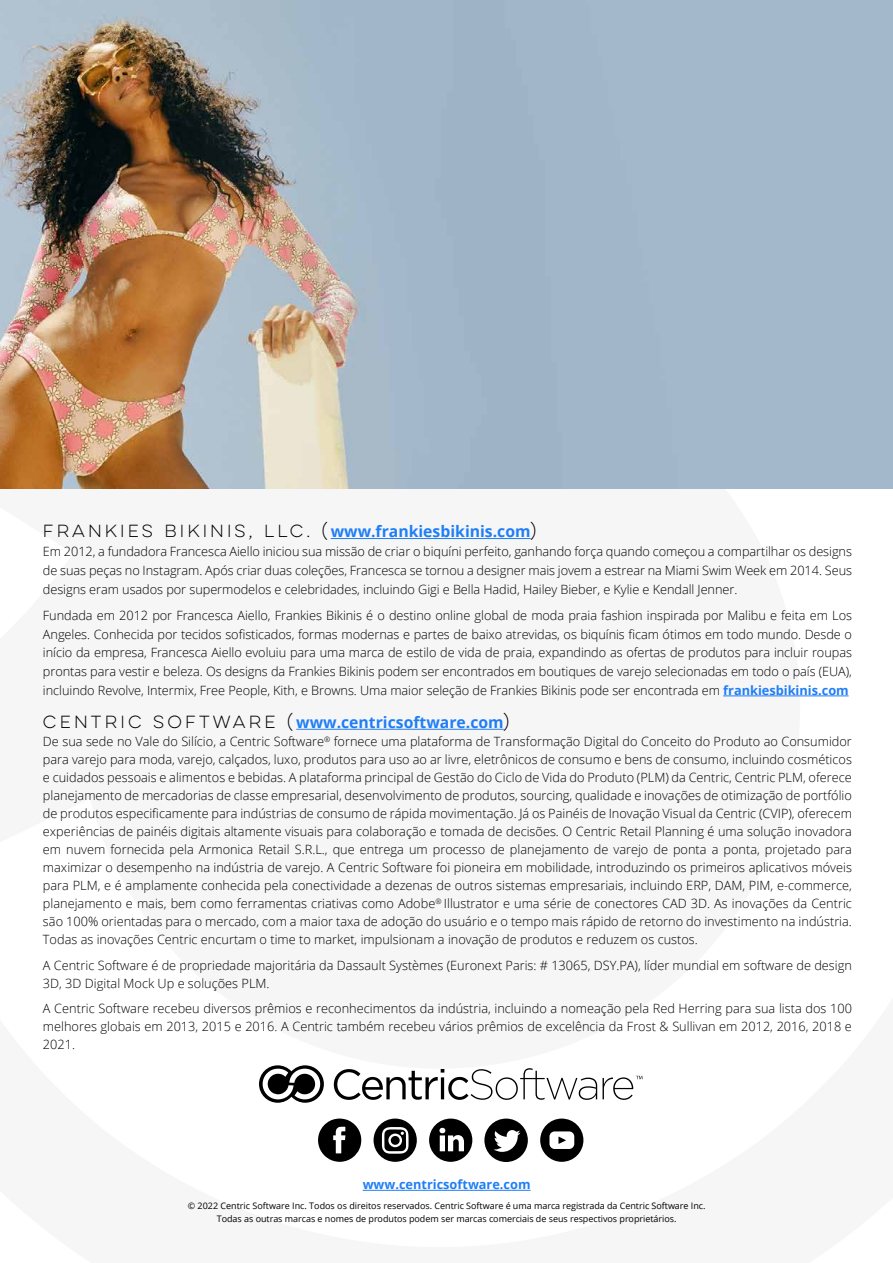
<style>
.page{position:relative;width:893px;height:1263px;background:#fff}
.page>*{position:absolute;margin:0;border:0;box-sizing:border-box;transform-origin:0 0}
.t1{font:700 15.75px "Open Sans";color:#1f7ef6}
.t2{font:300 12.75px/18px "Open Sans";color:#000;text-align:justify}
.t3{font:700 12.75px "Open Sans";color:#1f7ef6}
.t4{font:9px/13px "Open Sans";letter-spacing:-.005em;color:#000;text-align:center}
.s1{font-family:"Lulo Clean One";font-weight:400;color:#000}
.s2{font-weight:700;color:#1f7ef6}
</style>
<div class="page">
<hr style="left:363px;top:1190px;width:168px;height:1px;background:#1f7ef6">
<svg style="left:259px;top:1065px;width:65px;height:38px"></svg>
<svg style="left:334px;top:1068px;width:263px;height:32px"></svg>
<svg style="left:603px;top:1076px;width:39px;height:24px"></svg>
<svg style="left:318px;top:1118px;width:43px;height:44px"></svg>
<svg style="left:373px;top:1118px;width:44px;height:44px"></svg>
<div style="left:391px;top:1136px;width:9px;height:9px;background:#000;border-radius:50%"></div>
<svg style="left:540px;top:1118px;width:43px;height:44px"></svg>
<svg style="left:429px;top:1118px;width:43px;height:44px"></svg>
<svg style="left:484px;top:1118px;width:44px;height:44px"></svg>
<hr style="left:331px;top:538px;width:200px;height:1px;background:#1f7ef6">
<hr style="left:723px;top:695px;width:126px;height:1px;background:#1f7ef6">
<hr style="left:296px;top:729px;width:208px;height:1px;background:#1f7ef6">
<img style="left:0;top:0;width:893px;height:489px">
<p class="t1" style="left:43px;top:520px;width:498px"><span class="s1">FRANKIES BIKINIS, LLC. (</span>www.frankiesbikinis.com<span class="s1">)</span></p>
<p class="t2" style="left:43px;top:542px;width:811px;line-height:18.8px">Em 2012, a fundadora Francesca Aiello iniciou sua missão de criar o biquíni perfeito, ganhando força quando começou a compartilhar os designs de suas peças no Instagram. Após criar duas coleções, Francesca se tornou a designer mais jovem a estrear na Miami Swim Week em 2014. Seus designs eram usados por supermodelos e celebridades, incluindo Gigi e Bella Hadid, Hailey Bieber, e Kylie e Kendall Jenner.</p>
<p class="t2" style="left:43px;top:606px;width:810px;line-height:18.8px">Fundada em 2012 por Francesca Aiello, Frankies Bikinis é o destino online global de moda praia fashion inspirada por Malibu e feita em Los Angeles. Conhecida por tecidos sofisticados, formas modernas e partes de baixo atrevidas, os biquínis ficam ótimos em todo mundo. Desde o início da empresa, Francesca Aiello evoluiu para uma marca de estilo de vida de praia, expandindo as ofertas de produtos para incluir roupas prontas para vestir e beleza. Os designs da Frankies Bikinis podem ser encontrados em boutiques de varejo selecionadas em todo o país (EUA), incluindo Revolve, Intermix, Free People, Kith, e Browns. Uma maior seleção de Frankies Bikinis pode ser encontrada em <span class="s2">frankiesbikinis.com</span></p>
<p class="t1" style="left:43px;top:711px;width:471px"><span class="s1">CENTRIC SOFTWARE (</span>www.centricsoftware.com<span class="s1">)</span></p>
<p class="t2" style="left:43px;top:732px;width:810px">De sua sede no Vale do Silício, a Centric Software<sup>®</sup> fornece uma plataforma de Transformação Digital do Conceito do Produto ao Consumidor para varejo para moda, varejo, calçados, luxo, produtos para uso ao ar livre, eletrônicos de consumo e bens de consumo, incluindo cosméticos e cuidados pessoais e alimentos e bebidas. A plataforma principal de Gestão do Ciclo de Vida do Produto (PLM) da Centric, Centric PLM, oferece planejamento de mercadorias de classe empresarial, desenvolvimento de produtos, sourcing, qualidade e inovações de otimização de portfólio de produtos especificamente para indústrias de consumo de rápida movimentação. Já os Painéis de Inovação Visual da Centric (CVIP), oferecem experiências de painéis digitais altamente visuais para colaboração e tomada de decisões. O Centric Retail Planning é uma solução inovadora em nuvem fornecida pela Armonica Retail S.R.L., que entrega um processo de planejamento de varejo de ponta a ponta, projetado para maximizar o desempenho na indústria de varejo. A Centric Software foi pioneira em mobilidade, introduzindo os primeiros aplicativos móveis para PLM, e é amplamente conhecida pela conectividade a dezenas de outros sistemas empresariais, incluindo ERP, DAM, PIM, e-commerce, planejamento e mais, bem como ferramentas criativas como Adobe<sup>®</sup> Illustrator e uma série de conectores CAD 3D. As inovações da Centric são 100% orientadas para o mercado, com a maior taxa de adoção do usuário e o tempo mais rápido de retorno do investimento na indústria.<br>Todas as inovações Centric encurtam o time to market, impulsionam a inovação de produtos e reduzem os custos.</p>
<p class="t2" style="left:43px;top:956px;width:810px">A Centric Software é de propriedade majoritária da Dassault Systèmes (Euronext Paris: # 13065, DSY.PA), líder mundial em software de design<br>3D, 3D Digital Mock Up e soluções PLM.</p>
<p class="t2" style="left:43px;top:999px;width:810px">A Centric Software recebeu diversos prêmios e reconhecimentos da indústria, incluindo a nomeação pela Red Herring para sua lista dos 100 melhores globais em 2013, 2015 e 2016. A Centric também recebeu vários prêmios de excelência da Frost &amp; Sullivan em 2012, 2016, 2018 e 2021.</p>
<p class="t3" style="left:363px;top:1176px;width:169px">www.centricsoftware.com</p>
<p class="t4" style="left:188px;top:1198px;width:519px">© 2022 Centric Software Inc. Todos os direitos reservados. Centric Software é uma marca registrada da Centric Software Inc.<br>Todas as outras marcas e nomes de produtos podem ser marcas comerciais de seus respectivos proprietários.</p>
</div>
